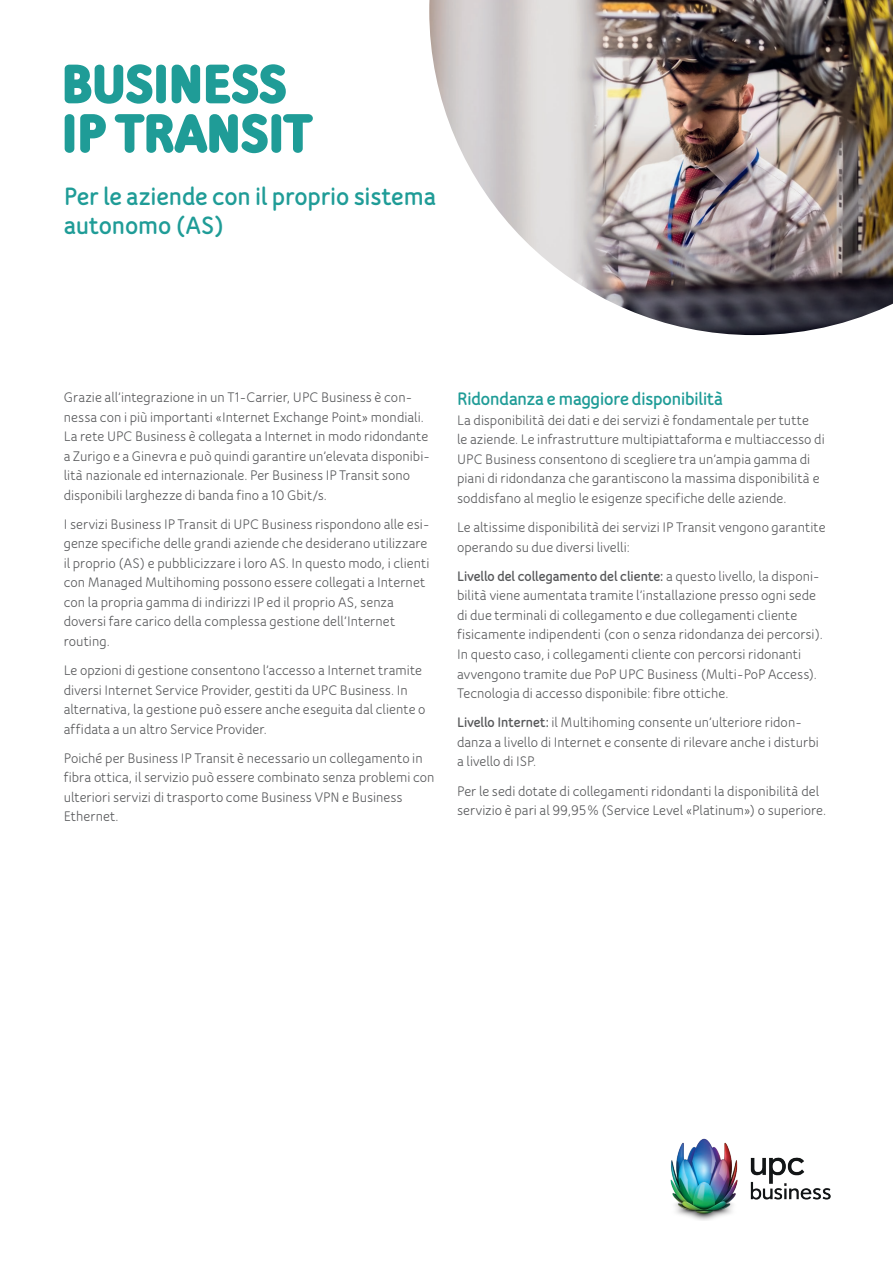
<style>
.page{position:relative;width:893px;height:1263px;background:#fff}
.page>*{position:absolute;margin:0;border:0;box-sizing:border-box;transform-origin:0 0}
.Titel_Sheets{font:900 60px/49.5px "Bloom Speak Title";letter-spacing:-.005em;color:#1f9c97}
.Lead_18_19{font:800 27px/28.5px "Bloom Speak Body";letter-spacing:-.005em;color:#1f9c97}
.Zwischentitel_13pt_h{font:800 19.5px "Bloom Speak Title";letter-spacing:-.005em;color:#1f9c97}
.Fliess{font:500 15px/19.5px "Bloom Speak Body";letter-spacing:.005em;color:#57585a}
.s1{font-family:"Bloom Speak Title";font-weight:800}
</style>
<div class="page">
<img style="left:670px;top:1138px;width:161px;height:82px">
<img style="left:429px;top:0;width:464px;height:335px">
<p class="Titel_Sheets" style="left:62px;top:59px;width:252px">BUSINESS<br>IP TRANSIT</p>
<p class="Lead_18_19" style="left:64px;top:182px;width:374px">Per le aziende con il proprio sistema autonomo (AS)</p>
<p class="Fliess" style="left:64px;top:388px;width:368px">Grazie all’integrazione in un T1-Carrier, UPC Business è con&shy;nessa con i più importanti «Internet Exchange Point» mondiali.<br>La rete UPC Business è collegata a Internet in modo ridondante a Zurigo e a Ginevra e può quindi garantire un’elevata disponibi&shy;lità nazionale ed internazionale. Per Business IP Transit sono disponibili larghezze di banda fino a 10 Gbit/s.</p>
<p class="Fliess" style="left:64px;top:514px;width:367px">I servizi Business IP Transit di UPC Business rispondono alle esi&shy;genze specifiche delle grandi aziende che desiderano utilizzare il proprio (AS) e pubblicizzare i loro AS. In questo modo, i clienti con Managed Multihoming possono essere collegati a Internet con la propria gamma di indirizzi IP ed il proprio AS, senza doversi fare carico della complessa gestione dell’Internet routing.</p>
<p class="Fliess" style="left:64px;top:661px;width:363px">Le opzioni di gestione consentono l’accesso a Internet tramite diversi Internet Service Provider, gestiti da UPC Business. In alternativa, la gestione può essere anche eseguita dal cliente o affidata a un altro Service Provider.</p>
<p class="Fliess" style="left:64px;top:748px;width:372px">Poiché per Business IP Transit è necessario un collegamento in fibra ottica, il servizio può essere combinato senza problemi con ulteriori servizi di trasporto come Business VPN e Business Ethernet.</p>
<p class="Zwischentitel_13pt_h" style="left:457px;top:388px;width:267px">Ridondanza e maggiore disponibilità</p>
<p class="Fliess" style="left:457px;top:410px;width:369px">La disponibilità dei dati e dei servizi è fondamentale per tutte<br>le aziende. Le infrastrutture multipiattaforma e multiaccesso di UPC Business consentono di scegliere tra un’ampia gamma di piani di ridondanza che garantiscono la massima disponibilità e soddisfano al meglio le esigenze specifiche delle aziende.</p>
<p class="Fliess" style="left:457px;top:518px;width:370px">Le altissime disponibilità dei servizi IP Transit vengono garantite operando su due diversi livelli:</p>
<p class="Fliess" style="left:457px;top:566px;width:367px"><span class="s1">Livello del collegamento del cliente:</span> a questo livello, la disponi&shy;bilità viene aumentata tramite l’installazione presso ogni sede di due terminali di collegamento e due collegamenti cliente fisicamente indipendenti (con o senza ridondanza dei percorsi).<br>In questo caso, i collegamenti cliente con percorsi ridonanti avvengono tramite due PoP UPC Business (Multi-PoP Access).<br>Tecnologia di accesso disponibile: fibre ottiche.</p>
<p class="Fliess" style="left:457px;top:713px;width:363px"><span class="s1">Livello Internet:</span> il Multihoming consente un’ulteriore ridon&shy;danza a livello di Internet e consente di rilevare anche i disturbi a livello di ISP.</p>
<p class="Fliess" style="left:457px;top:781px;width:371px">Per le sedi dotate di collegamenti ridondanti la disponibilità del servizio è pari al 99,95 % (Service Level «Platinum») o superiore.</p>
</div>
